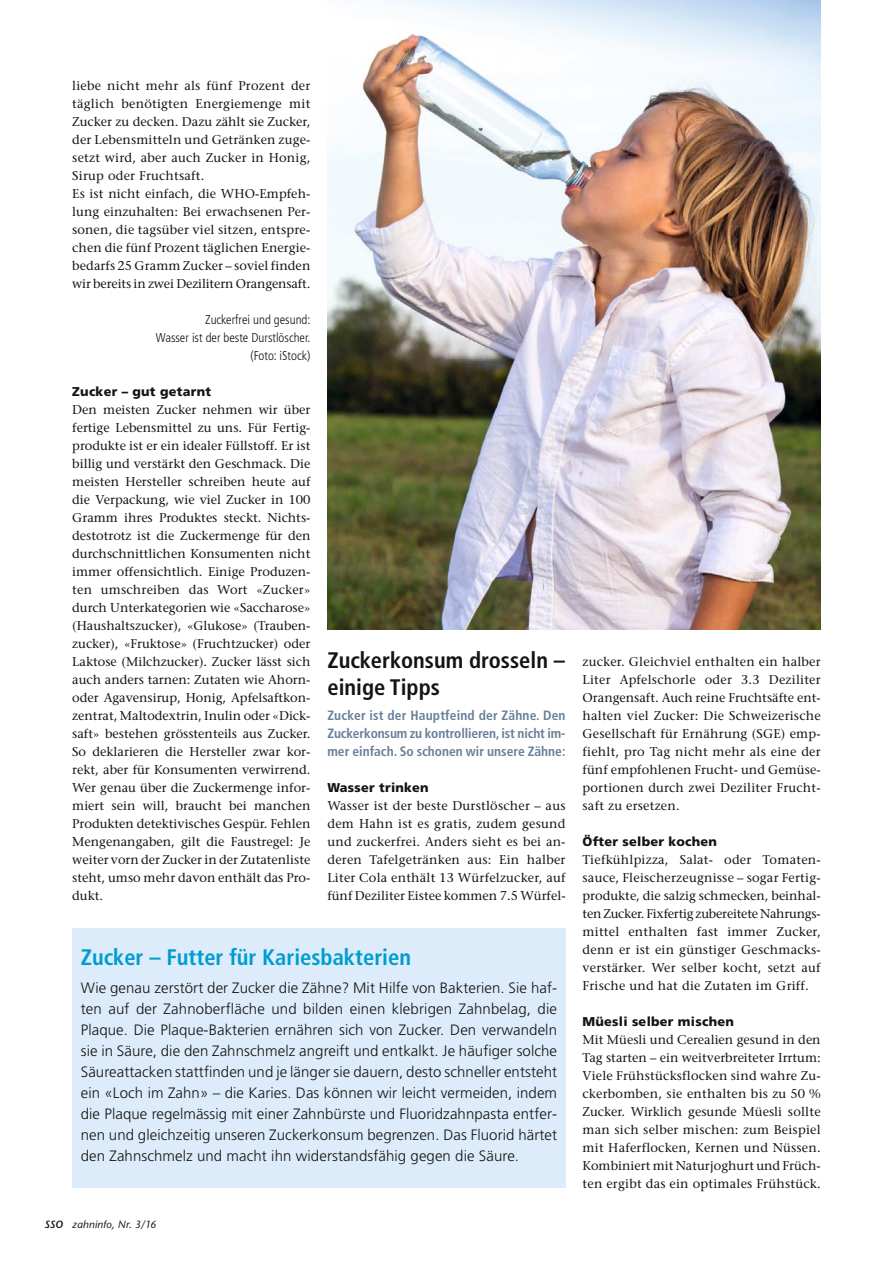
<style>
.page{position:relative;width:893px;height:1263px;background:#fff}
.page>*{position:absolute;margin:0;border:0;box-sizing:border-box;transform-origin:0 0}
.t1{font:700 condensed 22.5px/27px "Frutiger";color:#131413}
.t2{font:700 condensed 22.5px "Frutiger";color:#009dd0}
.t3{font:300 15px/21px "Frutiger";letter-spacing:.005em;color:#131413;text-align:justify}
.t4{font:700 condensed 13.5px/18px "Frutiger";color:#68809a;text-align:justify}
.t5{font:12.75px/18px "Stone Serif";letter-spacing:.01em;color:#131413;text-align:justify}
.t6{font:900 12.75px "Frutiger";letter-spacing:.02em;color:#131413}
.t7{font:300 condensed 12.75px/18px "Frutiger";color:#131413;text-align:right}
.t8{font:italic 10.5px "Stone Sans";letter-spacing:.01em;color:#131413}
.s1{font-weight:600}
</style>
<div class="page">
<div style="left:72px;top:928px;width:494px;height:260px;background:#ddecfa"></div>
<img style="left:327px;top:0;width:494px;height:630px">
<p class="t5" style="left:72px;top:78px;width:240px;text-align:left">liebe nicht mehr als fünf Prozent der täglich benötigten Energiemenge mit Zucker zu decken. Dazu zählt sie Zucker, der Lebensmitteln und Getränken zuge&shy;setzt wird, aber auch Zucker in Honig, Sirup oder Fruchtsaft.<br>Es ist nicht einfach, die WHO-Empfeh&shy;lung einzuhalten: Bei erwachsenen Per&shy;sonen, die tagsüber viel sitzen, entspre&shy;chen die fünf Prozent täglichen Energie&shy;bedarfs 25 Gramm Zucker – soviel finden wir bereits in zwei Dezilitern Orangensaft.</p>
<p class="t7" style="left:156px;top:312px;width:156px">Zuckerfrei und gesund:<br>Wasser ist der beste Durstlöscher. (Foto: iStock)</p>
<p class="t6" style="left:72px;top:386px;width:140px">Zucker – gut getarnt</p>
<p class="t5" style="left:72px;top:402px;width:240px">Den meisten Zucker nehmen wir über fertige Lebensmittel zu uns. Für Fertig&shy;produkte ist er ein idealer Füllstoff. Er ist billig und verstärkt den Geschmack. Die meisten Hersteller schreiben heute auf die Verpackung, wie viel Zucker in 100<br>Gramm ihres Produktes steckt. Nichts&shy;destotrotz ist die Zuckermenge für den durchschnittlichen Konsumenten nicht immer offensichtlich. Einige Produzen&shy;ten umschreiben das Wort «Zucker» durch Unterkategorien wie «Saccharose» (Haushaltszucker), «Glukose» (Trauben&shy;zucker), «Fruktose» (Fruchtzucker) oder Laktose (Milchzucker). Zucker lässt sich auch anders tarnen: Zutaten wie Ahorn&shy;oder Agavensirup, Honig, Apfelsaftkon&shy;zentrat, Maltodextrin, Inulin oder «Dick&shy;saft» bestehen grösstenteils aus Zucker.<br>So deklarieren die Hersteller zwar kor&shy;rekt, aber für Konsumenten verwirrend.<br>Wer genau über die Zuckermenge infor&shy;miert sein will, braucht bei manchen Produkten detektivisches Gespür. Fehlen Mengenangaben, gilt die Faustregel: Je weiter vorn der Zucker in der Zutatenliste steht, umso mehr davon enthält das Pro&shy;dukt.</p>
<h1 class="t1" style="left:327px;top:648px;width:239px">Zuckerkonsum drosseln – einige Tipps</h1>
<p class="t4" style="left:327px;top:707px;width:240px">Zucker ist der Hauptfeind der Zähne. Den Zuckerkonsum zu kontrollieren, ist nicht im&shy;mer einfach. So schonen wir unsere Zähne:</p>
<p class="t6" style="left:327px;top:782px;width:103px">Wasser trinken</p>
<p class="t5" style="left:327px;top:798px;width:240px">Wasser ist der beste Durstlöscher – aus dem Hahn ist es gratis, zudem gesund und zuckerfrei. Anders sieht es bei an&shy;deren Tafelgetränken aus: Ein halber Liter Cola enthält 13 Würfelzucker, auf fünf Deziliter Eistee kommen 7.5 Würfel-</p>
<h1 class="t2" style="left:81px;top:948px;width:332px">Zucker – Futter für Kariesbakterien</h1>
<p class="t3" style="left:81px;top:978px;width:478px">Wie genau zerstört der Zucker die Zähne? Mit Hilfe von Bakterien. Sie haf&shy;ten auf der Zahnoberfläche und bilden einen klebrigen Zahnbelag, die Plaque. Die Plaque-Bakterien ernähren sich von Zucker. Den verwandeln sie in Säure, die den Zahnschmelz angreift und entkalkt. Je häufiger solche Säureattacken stattfinden und je länger sie dauern, desto schneller entsteht ein «Loch im Zahn» – die Karies. Das können wir leicht vermeiden, indem die Plaque regelmässig mit einer Zahnbürste und Fluoridzahnpasta entfer&shy;nen und gleichzeitig unseren Zuckerkonsum begrenzen. Das Fluorid härtet den Zahnschmelz und macht ihn widerstandsfähig gegen die Säure.</p>
<p class="t8" style="left:45px;top:1220px;width:113px"><span class="s1">SSO</span> zahninfo, Nr. 3/16</p>
<p class="t5" style="left:583px;top:654px;width:240px">zucker. Gleichviel enthalten ein halber Liter Apfelschorle oder 3.3 Deziliter Orangensaft. Auch reine Fruchtsäfte ent&shy;halten viel Zucker: Die Schweizerische Gesellschaft für Ernährung (SGE) emp&shy;fiehlt, pro Tag nicht mehr als eine der fünf empfohlenen Frucht- und Gemüse&shy;portionen durch zwei Deziliter Frucht&shy;saft zu ersetzen.</p>
<p class="t6" style="left:583px;top:836px;width:136px">Öfter selber kochen</p>
<p class="t5" style="left:583px;top:852px;width:240px">Tiefkühlpizza, Salat- oder Tomaten&shy;sauce, Fleischerzeugnisse – sogar Fertig&shy;produkte, die salzig schmecken, beinhal&shy;ten Zucker. Fixfertig zubereitete Nahrungs&shy;mittel enthalten fast immer Zucker, denn er ist ein günstiger Geschmacks&shy;verstärker. Wer selber kocht, setzt auf Frische und hat die Zutaten im Griff.</p>
<p class="t6" style="left:583px;top:1016px;width:153px">Müesli selber mischen</p>
<p class="t5" style="left:583px;top:1032px;width:240px">Mit Müesli und Cerealien gesund in den Tag starten – ein weitverbreiteter Irrtum:<br>Viele Frühstücksflocken sind wahre Zu&shy;ckerbomben, sie enthalten bis zu 50 % Zucker. Wirklich gesunde Müesli sollte man sich selber mischen: zum Beispiel mit Haferflocken, Kernen und Nüssen.<br>Kombiniert mit Naturjoghurt und Früch&shy;ten ergibt das ein optimales Frühstück.</p>
</div>
